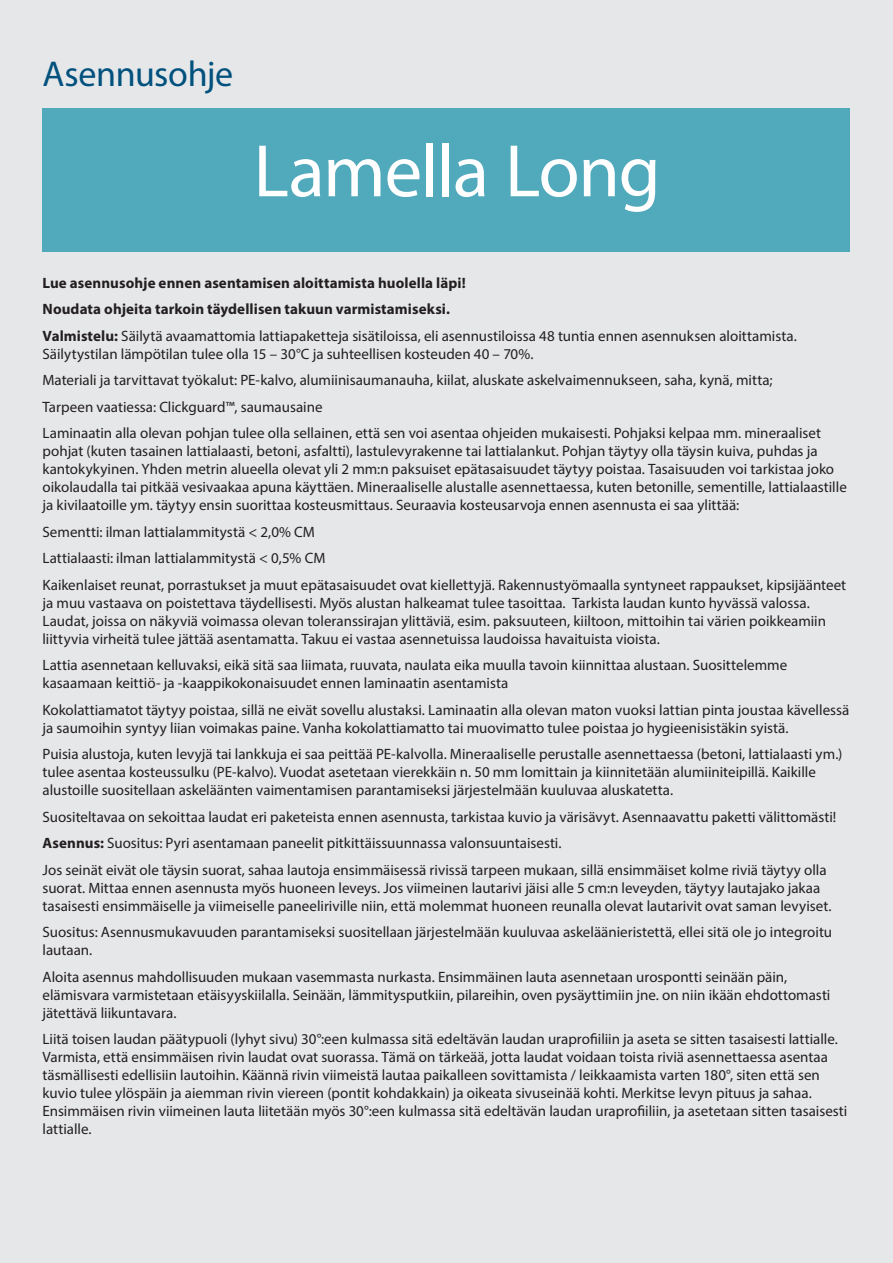
<style>
.page{position:relative;width:893px;height:1263px;background:#e6e7e9}
.page>*{position:absolute;margin:0;border:0;box-sizing:border-box;transform-origin:0 0}
.Iso_tuotenimi{font:75px "Myriad Pro";letter-spacing:-.02em;color:#fff}
.tuotenimi{font:36px "Myriad Pro";letter-spacing:-.01em;color:#00517d}
.taulukko{font:15px/18px "Myriad Pro";color:#231f20}
.taulukko-2{font:700 15px "Myriad Pro";letter-spacing:.005em;color:#231f20}
.s1{font-weight:700}
</style>
<div class="page">
<div style="left:43px;top:108px;width:807px;height:144px;background:#51a9bc"></div>
<p class="tuotenimi" style="left:43px;top:51px;width:192px">Asennusohje</p>
<p class="Iso_tuotenimi" style="left:254px;top:125px;width:409px">Lamella Long</p>
<p class="taulukko-2" style="left:43px;top:273px;width:425px">Lue asennusohje ennen asentamisen aloittamista huolella läpi!</p>
<p class="taulukko-2" style="left:43px;top:299px;width:409px">Noudata ohjeita tarkoin täydellisen takuun varmistamiseksi.</p>
<p class="taulukko" style="left:43px;top:326px;width:756px"><span class="s1">Valmistelu:</span> Säilytä avaamattomia lattiapaketteja sisätiloissa, eli asennustiloissa 48 tuntia ennen asennuksen aloittamista.<br>Säilytystilan lämpötilan tulee olla 15 – 30°C ja suhteellisen kosteuden 40 – 70%.</p>
<p class="taulukko" style="left:43px;top:371px;width:732px">Materiali ja tarvittavat työkalut: PE-kalvo, alumiinisaumanauha, kiilat, aluskate askelvaimennukseen, saha, kynä, mitta;</p>
<p class="taulukko" style="left:43px;top:397px;width:282px">Tarpeen vaatiessa: Clickguard™, saumausaine</p>
<p class="taulukko" style="left:43px;top:424px;width:806px">Laminaatin alla olevan pohjan tulee olla sellainen, että sen voi asentaa ohjeiden mukaisesti. Pohjaksi kelpaa mm. mineraaliset pohjat (kuten tasainen lattialaasti, betoni, asfaltti), lastulevyrakenne tai lattialankut. Pohjan täytyy olla täysin kuiva, puhdas ja kantokykyinen. Yhden metrin alueella olevat yli 2 mm:n paksuiset epätasaisuudet täytyy poistaa. Tasaisuuden voi tarkistaa joko oikolaudalla tai pitkää vesivaakaa apuna käyttäen. Mineraaliselle alustalle asennettaessa, kuten betonille, sementille, lattialaastille ja kivilaatoille ym. täytyy ensin suorittaa kosteusmittaus. Seuraavia kosteusarvoja ennen asennusta ei saa ylittää:</p>
<p class="taulukko" style="left:43px;top:522px;width:274px">Sementti: ilman lattialammitystä &lt; 2,0% CM</p>
<p class="taulukko" style="left:43px;top:549px;width:284px">Lattialaasti: ilman lattialammitystä &lt; 0,5% CM</p>
<p class="taulukko" style="left:43px;top:575px;width:805px">Kaikenlaiset reunat, porrastukset ja muut epätasaisuudet ovat kiellettyjä. Rakennustyömaalla syntyneet rappaukset, kipsijäänteet ja muu vastaava on poistettava täydellisesti. Myös alustan halkeamat tulee tasoittaa. Tarkista laudan kunto hyvässä valossa.<br>Laudat, joissa on näkyviä voimassa olevan toleranssirajan ylittäviä, esim. paksuuteen, kiiltoon, mittoihin tai värien poikkeamiin liittyvia virheitä tulee jättää asentamatta. Takuu ei vastaa asennetuissa laudoissa havaituista vioista.</p>
<p class="taulukko" style="left:43px;top:656px;width:746px">Lattia asennetaan kelluvaksi, eikä sitä saa liimata, ruuvata, naulata eika muulla tavoin kiinnittaa alustaan. Suosittelemme kasaamaan keittiö- ja -kaappikokonaisuudet ennen laminaatin asentamista</p>
<p class="taulukko" style="left:43px;top:700px;width:808px">Kokolattiamatot täytyy poistaa, sillä ne eivät sovellu alustaksi. Laminaatin alla olevan maton vuoksi lattian pinta joustaa kävellessä ja saumoihin syntyy liian voimakas paine. Vanha kokolattiamatto tai muovimatto tulee poistaa jo hygieenisistäkin syistä.</p>
<p class="taulukko" style="left:43px;top:745px;width:801px">Puisia alustoja, kuten levyjä tai lankkuja ei saa peittää PE-kalvolla. Mineraaliselle perustalle asennettaessa (betoni, lattialaasti ym.) tulee asentaa kosteussulku (PE-kalvo). Vuodat asetetaan vierekkäin n. 50 mm lomittain ja kiinnitetään alumiiniteipillä. Kaikille alustoille suositellaan askeläänten vaimentamisen parantamiseksi järjestelmään kuuluvaa aluskatetta.</p>
<p class="taulukko" style="left:43px;top:807px;width:795px">Suositeltavaa on sekoittaa laudat eri paketeista ennen asennusta, tarkistaa kuvio ja värisävyt. Asennaavattu paketti välittomästi!</p>
<p class="taulukko" style="left:43px;top:834px;width:521px"><span class="s1">Asennus:</span> Suositus: Pyri asentamaan paneelit pitkittäissuunnassa valonsuuntaisesti.</p>
<p class="taulukko" style="left:43px;top:860px;width:790px">Jos seinät eivät ole täysin suorat, sahaa lautoja ensimmäisessä rivissä tarpeen mukaan, sillä ensimmäiset kolme riviä täytyy olla suorat. Mittaa ennen asennusta myös huoneen leveys. Jos viimeinen lautarivi jäisi alle 5 cm:n leveyden, täytyy lautajako jakaa tasaisesti ensimmäiselle ja viimeiselle paneeliriville niin, että molemmat huoneen reunalla olevat lautarivit ovat saman levyiset.</p>
<p class="taulukko" style="left:43px;top:923px;width:791px">Suositus: Asennusmukavuuden parantamiseksi suositellaan järjestelmään kuuluvaa askeläänieristettä, ellei sitä ole jo integroitu lautaan.</p>
<p class="taulukko" style="left:43px;top:967px;width:789px">Aloita asennus mahdollisuuden mukaan vasemmasta nurkasta. Ensimmäinen lauta asennetaan urospontti seinään päin, elämisvara varmistetaan etäisyyskiilalla. Seinään, lämmitysputkiin, pilareihin, oven pysäyttimiin jne. on niin ikään ehdottomasti jätettävä liikuntavara.</p>
<p class="taulukko" style="left:43px;top:1030px;width:806px">Liitä toisen laudan päätypuoli (lyhyt sivu) 30°:een kulmassa sitä edeltävän laudan uraprofiiliin ja aseta se sitten tasaisesti lattialle.<br>Varmista, että ensimmäisen rivin laudat ovat suorassa. Tämä on tärkeää, jotta laudat voidaan toista riviä asennettaessa asentaa täsmällisesti edellisiin lautoihin. Käännä rivin viimeistä lautaa paikalleen sovittamista / leikkaamista varten 180°, siten että sen kuvio tulee ylöspäin ja aiemman rivin viereen (pontit kohdakkain) ja oikeata sivuseinää kohti. Merkitse levyn pituus ja sahaa.<br>Ensimmäisen rivin viimeinen lauta liitetään myös 30°:een kulmassa sitä edeltävän laudan uraprofiiliin, ja asetetaan sitten tasaisesti lattialle.</p>
</div>
